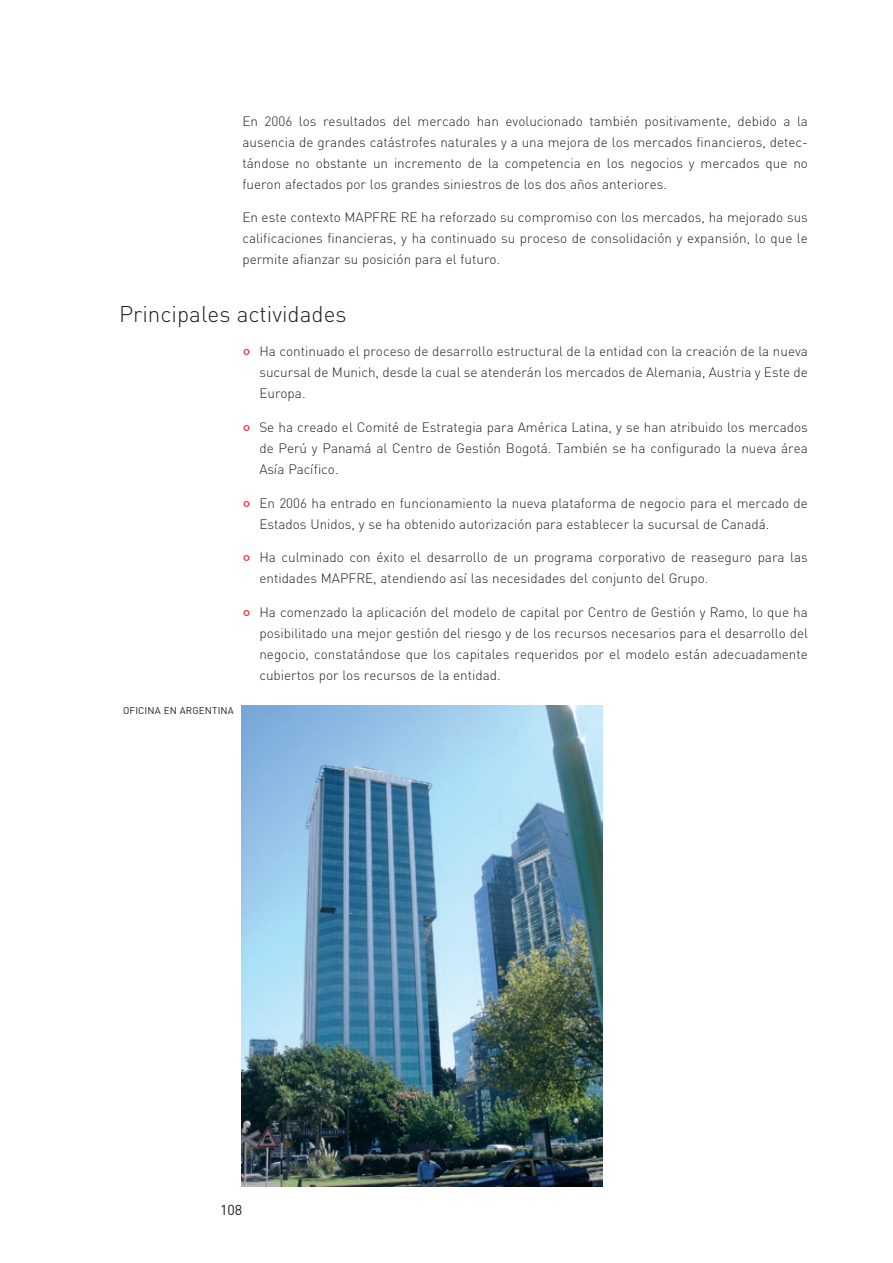
<style>
.page{position:relative;width:893px;height:1263px;background:#fff}
.page>*{position:absolute;margin:0;border:0;box-sizing:border-box;transform-origin:0 0}
.t1{font:300 22.5px "DIN";color:#231f20}
.t2{font:14.25px "DIN";color:#231f20}
.t3{font:300 13.5px/21px "DIN";color:#231f20;text-align:justify}
.t4{font:9.75px "DIN";letter-spacing:.015em;color:#231f20}
.s1{font-weight:400;font-size:18px;color:#ee1b2c}
</style>
<div class="page">
<img style="left:241px;top:706px;width:361px;height:480px">
<p class="t3" style="left:242px;top:110px;width:567px">En 2006 los resultados del mercado han evolucionado también positivamente, debido a la ausencia de grandes catástrofes naturales y a una mejora de los mercados financieros, detec&shy;tándose no obstante un incremento de la competencia en los negocios y mercados que no fueron afectados por los grandes siniestros de los dos años anteriores.</p>
<p class="t3" style="left:242px;top:207px;width:567px">En este contexto MAPFRE RE ha reforzado su compromiso con los mercados, ha mejorado sus calificaciones financieras, y ha continuado su proceso de consolidación y expansión, lo que le permite afianzar su posición para el futuro.</p>
<h1 class="t1" style="left:119px;top:300px;width:229px">Principales actividades</h1>
<p class="t3" style="left:259px;top:340px;width:550px;text-indent:-17px"><span class="s1">°</span> Ha continuado el proceso de desarrollo estructural de la entidad con la creación de la nueva sucursal de Munich, desde la cual se atenderán los mercados de Alemania, Austria y Este de Europa.</p>
<p class="t3" style="left:259px;top:416px;width:550px;text-indent:-17px"><span class="s1">°</span> Se ha creado el Comité de Estrategia para América Latina, y se han atribuido los mercados de Perú y Panamá al Centro de Gestión Bogotá. También se ha configurado la nueva área Asía Pacífico.</p>
<p class="t3" style="left:259px;top:492px;width:550px;text-indent:-17px"><span class="s1">°</span> En 2006 ha entrado en funcionamiento la nueva plataforma de negocio para el mercado de<br>Estados Unidos, y se ha obtenido autorización para establecer la sucursal de Canadá.</p>
<p class="t3" style="left:259px;top:547px;width:550px;text-indent:-17px"><span class="s1">°</span> Ha culminado con éxito el desarrollo de un programa corporativo de reaseguro para las entidades MAPFRE, atendiendo así las necesidades del conjunto del Grupo.</p>
<p class="t3" style="left:259px;top:601px;width:550px;text-indent:-17px"><span class="s1">°</span> Ha comenzado la aplicación del modelo de capital por Centro de Gestión y Ramo, lo que ha posibilitado una mejor gestión del riesgo y de los recursos necesarios para el desarrollo del negocio, constatándose que los capitales requeridos por el modelo están adecuadamente cubiertos por los recursos de la entidad.</p>
<p class="t4" style="left:123px;top:704px;width:112px">OFICINA EN ARGENTINA</p>
<p class="t2" style="left:220px;top:1201px;width:24px">108</p>
</div>
